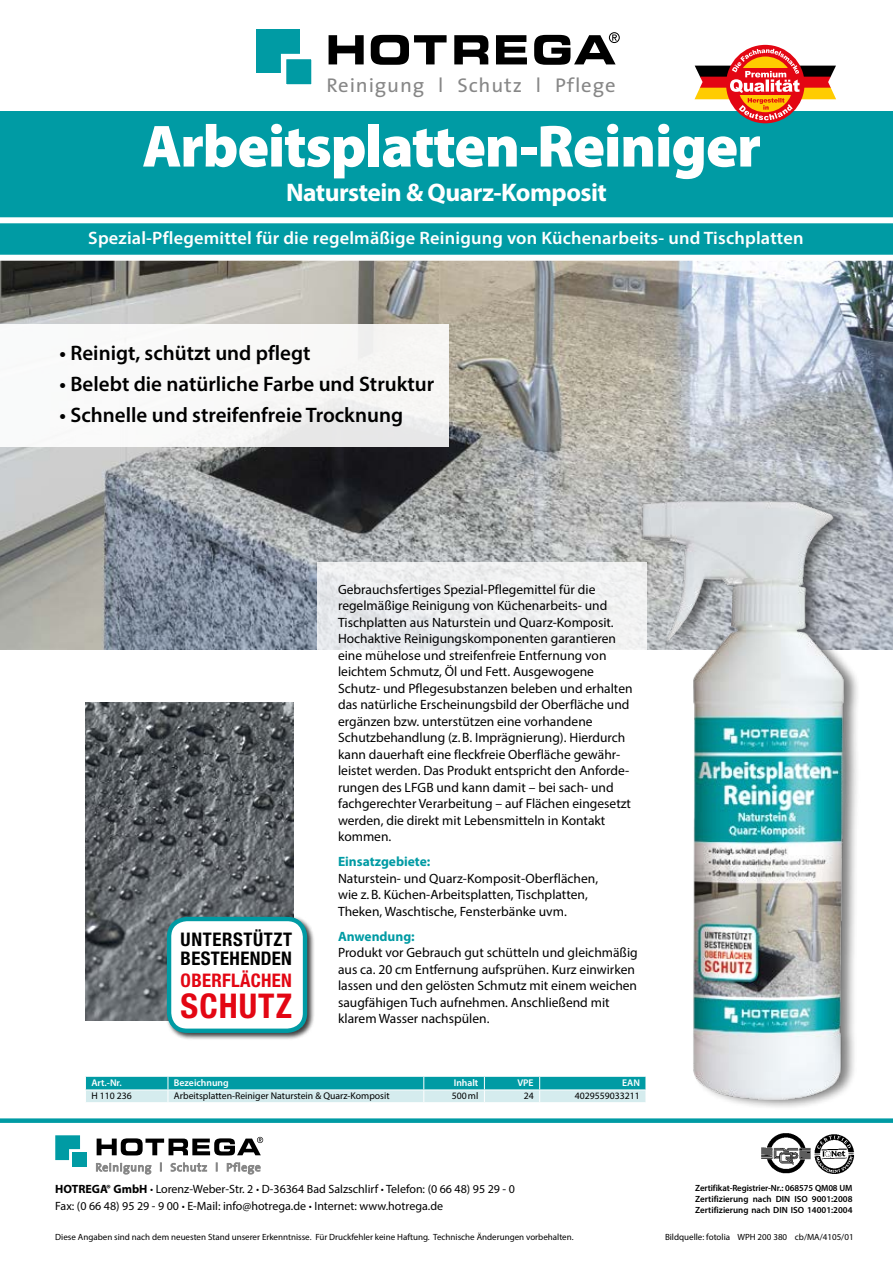
<style>
.page{position:relative;width:893px;height:1263px;background:#fff}
.page>*{position:absolute;margin:0;border:0;box-sizing:border-box;transform-origin:0 0}
.t1{font:900 60px "Myriad Pro";letter-spacing:-.02em;color:#fff}
.t2{font:700 condensed 34.2px "Helvetica Neue LT Pro";letter-spacing:.03em;color:#e30613}
.t3{font:700 25.5px "Myriad Pro";letter-spacing:-.02em;color:#fff}
.t4{font:600 21px "Myriad Pro";color:#000}
.t5{font:19.95px "The Sans";letter-spacing:.04em;color:#878787;scale:1.04 1}
.t6{font:700 condensed 18.75px/19.6px "Helvetica Neue LT Pro";letter-spacing:.025em;color:#000}
.t7{font:700 condensed 18.75px "Helvetica Neue LT Pro";letter-spacing:.015em;color:#e30613}
.t8{font:600 18px "Myriad Pro";letter-spacing:.01em;color:#fff}
.t9{font:13.5px/16.5px "Myriad Pro";color:#000}
.t10{font:700 13.5px "Myriad Pro";color:#009ba4}
.t11{font:12px/16.5px "Myriad Pro";color:#000}
.t12{font:9.75px "Myriad Pro";color:#000}
.t13{font:600 9.75px "Myriad Pro";color:#fff}
.t14{font:9px "Myriad Pro";color:#000}
.t15{font:600 9px/10.8px "Myriad Pro";color:#000;text-align:justify}
.s1{font-weight:700}
.s2{font-weight:700;font-size:10.5px}
</style>
<div class="page">
<img style="left:0;top:261px;width:893px;height:388px">
<div style="left:0;top:325px;width:449px;height:122px;background:linear-gradient(to right,#fbfcfc,#f2f1f0)"></div>
<div style="left:0;top:112px;width:893px;height:143px;background:#009ba4"></div>
<div style="left:0;top:217px;width:893px;height:6px;background:#fff"></div>
<svg style="left:85px;top:1076px;width:542px;height:26px;background:#72c6cb"></svg>
<div style="left:0;top:1118px;width:893px;height:5px;background:#009ba4"></div>
<div style="left:256px;top:29px;width:44px;height:44px;background:#009ba4"></div>
<div style="left:281px;top:54px;width:36px;height:36px;background:#009ba4;border:5px solid #fff"></div>
<svg style="left:329px;top:32px;width:291px;height:33px"></svg>
<img style="left:761px;top:1133px;width:94px;height:41px">
<svg style="left:97px;top:1137px;width:166px;height:18px"></svg>
<svg style="left:55px;top:1135px;width:25px;height:25px"></svg>
<div style="left:72px;top:1152px;width:15px;height:15px;background:#009ba4"></div>
<svg style="left:96px;top:1163px;width:164px;height:11px"></svg>
<div style="left:726px;top:45px;width:78px;height:78px;background:#e30613;border-radius:50%"></div>
<svg style="left:694px;top:49px;width:142px;height:71px"></svg>
<div style="left:317px;top:562px;width:329px;height:484px;background:#fff"></div>
<div style="left:641px;top:495px;width:221px;height:616px;background:#000;opacity:.5"></div>
<img style="left:627px;top:501px;width:248px;height:601px">
<img style="left:85px;top:703px;width:208px;height:317px">
<div style="left:165px;top:915px;width:150px;height:125px;background:#000;opacity:.75"></div>
<div style="left:169px;top:919px;width:136px;height:112px;background:#fff;border-radius:18px"></div>
<div style="left:167px;top:917px;width:140px;height:116px;border:4px solid #009ba4;border-radius:18px"></div>
<h3 class="t5" style="left:326px;top:69px;width:279px">Reinigung l Schutz l Pflege</h3>
<h1 class="t1" style="left:142px;top:106px;width:620px">Arbeitsplatten-Reiniger</h1>
<h3 class="t3" style="left:286px;top:176px;width:322px">Naturstein &amp; Quarz-Komposit</h3>
<h3 class="t8" style="left:88px;top:226px;width:717px">Spezial-Pflegemittel für die regelmäßige Reinigung von Küchenarbeits- und Tischplatten</h3>
<h3 class="t4" style="left:60px;top:339px;width:252px">• Reinigt, schützt und pflegt</h3>
<h3 class="t4" style="left:60px;top:371px;width:376px">• Belebt die natürliche Farbe und Struktur</h3>
<h3 class="t4" style="left:60px;top:402px;width:345px">• Schnelle und streifenfreie Trocknung</h3>
<h3 class="t6" style="left:181px;top:929px;width:113px">UNTERSTÜTZT<br>BESTEHENDEN</h3>
<h3 class="t7" style="left:181px;top:969px;width:113px">OBERFLÄCHEN</h3>
<h2 class="t2" style="left:181px;top:985px;width:113px">SCHUTZ</h2>
<p class="t9" style="left:338px;top:581px;width:296px">Gebrauchsfertiges Spezial-Pflegemittel für die regelmäßige Reinigung von Küchenarbeits- und Tischplatten aus Naturstein und Quarz-Komposit.<br>Hochaktive Reinigungskomponenten garantieren eine mühelose und streifenfreie Entfernung von leichtem Schmutz, Öl und Fett. Ausgewogene Schutz- und Pflegesubstanzen beleben und erhalten das natürliche Erscheinungsbild der Oberfläche und ergänzen bzw. unterstützen eine vorhandene Schutzbehandlung (z.B. Imprägnierung). Hierdurch kann dauerhaft eine fleckfreie Oberfläche gewähr&shy;leistet werden. Das Produkt entspricht den Anforde&shy;rungen des LFGB und kann damit – bei sach- und fachgerechter Verarbeitung – auf Flächen eingesetzt werden, die direkt mit Lebensmitteln in Kontakt kommen.</p>
<p class="t10" style="left:338px;top:853px;width:94px">Einsatzgebiete:</p>
<p class="t9" style="left:338px;top:870px;width:262px">Naturstein- und Quarz-Komposit-Oberflächen, wie z.B. Küchen-Arbeitsplatten, Tischplatten,<br>Theken, Waschtische, Fensterbänke uvm.</p>
<p class="t10" style="left:338px;top:927px;width:78px">Anwendung:</p>
<p class="t9" style="left:338px;top:944px;width:301px">Produkt vor Gebrauch gut schütteln und gleichmäßig aus ca. 20 cm Entfernung aufsprühen. Kurz einwirken lassen und den gelösten Schmutz mit einem weichen saugfähigen Tuch aufnehmen. Anschließend mit klarem Wasser nachspülen.</p>
<p class="t13" style="left:91px;top:1076px;width:32px">Art.-Nr.</p>
<p class="t13" style="left:174px;top:1076px;width:56px">Bezeichnung</p>
<p class="t13" style="left:454px;top:1076px;width:26px">Inhalt</p>
<p class="t13" style="left:517px;top:1076px;width:18px">VPE</p>
<p class="t13" style="left:622px;top:1076px;width:19px">EAN</p>
<p class="t12" style="left:91px;top:1090px;width:42px">H 110 236</p>
<p class="t12" style="left:174px;top:1090px;width:217px">Arbeitsplatten-Reiniger Naturstein &amp; Quarz-Komposit</p>
<p class="t12" style="left:452px;top:1090px;width:28px">500ml</p>
<p class="t12" style="left:524px;top:1090px;width:12px">24</p>
<p class="t12" style="left:575px;top:1090px;width:67px">4029559033211</p>
<p class="t11" style="left:55px;top:1181px;width:461px"><span class="s1">HOTREGA</span><span class="s2">®</span> <span class="s1">GmbH ·</span> Lorenz-Weber-Str. 2 <span class="s1">·</span> D-36364 Bad Salzschlirf <span class="s1">·</span> Telefon: (0 66 48) 95 29 - 0<br>Fax: (0 66 48) 95 29 - 9 00 <span class="s1">·</span> E-Mail: info@hotrega.de <span class="s1">·</span> Internet: www.hotrega.de</p>
<p class="t15" style="left:695px;top:1182px;width:159px">Zertifikat-Registrier-Nr.: 068575 QM08 UM Zertifizierung nach DIN ISO 9001:2008<br>Zertifizierung nach DIN ISO 14001:2004</p>
<p class="t14" style="left:55px;top:1231px;width:520px">Diese Angaben sind nach dem neuesten Stand unserer Erkenntnisse. Für Druckfehler keine Haftung. Technische Änderungen vorbehalten.</p>
<p class="t14" style="left:665px;top:1231px;width:190px">Bildquelle: fotolia WPH 200 380 cb/MA/4105/01</p>
</div>
